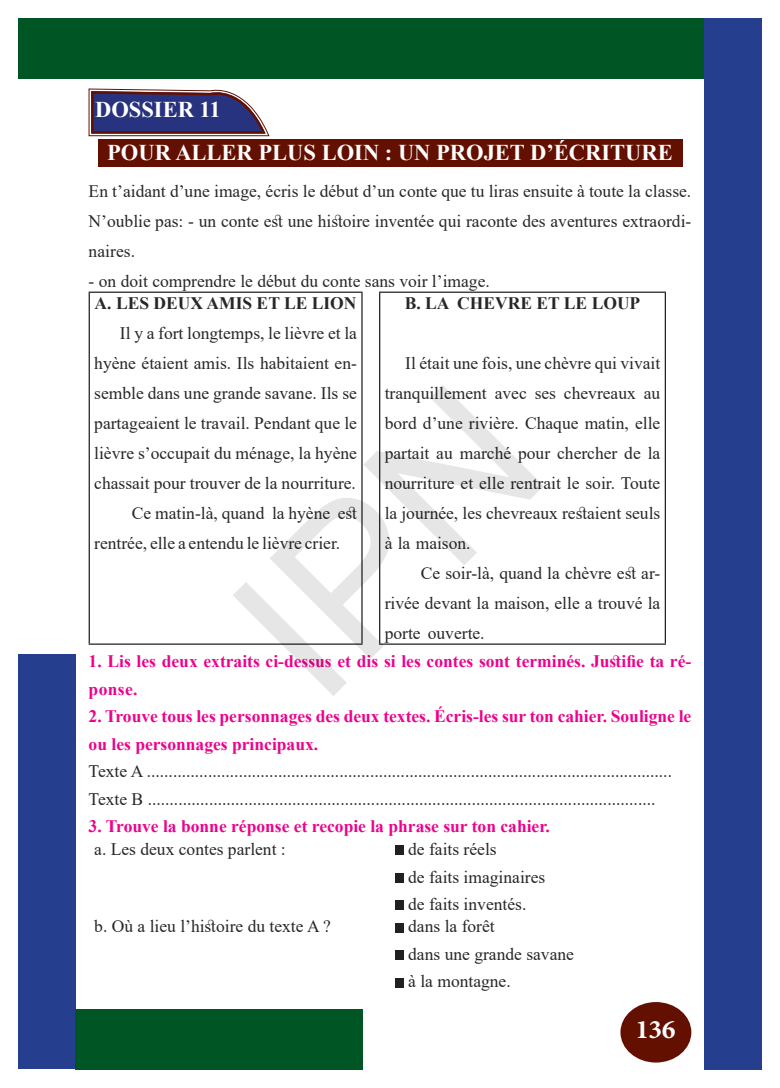
<style>
.page{position:relative;width:780px;height:1088px;background:#fff}
.page>*{position:absolute;margin:0;border:0;box-sizing:border-box;transform-origin:0 0}
.t1{font:700 37.5px "Adobe Arabic";color:#fff}
.t2{font:700 22.5px/42.6px "Times New Roman";color:#fff}
.t3{font:17.5px/30px "Times New Roman";color:#272727;text-align:justify}
.t4{font:700 17.5px/27.5px "Times New Roman";color:#ed028c}
.t5{font:700 17.5px "Times New Roman";color:#272727}
</style>
<div class="page">
<div style="left:18px;top:18px;width:743px;height:61px;background:#005524"></div>
<div style="left:703px;top:18px;width:58px;height:1051px;background:#253f8e"></div>
<div style="left:18px;top:654px;width:58px;height:415px;background:#253f8e"></div>
<div style="left:75px;top:1009px;width:288px;height:60px;background:#005524"></div>
<div style="left:620px;top:1002px;width:71px;height:60px;background:#631000;border-radius:50%"></div>
<svg style="left:88px;top:88px;width:182px;height:49px;background:#5c5685"></svg>
<div style="left:98px;top:139px;width:584px;height:28px;background:#631000"></div>
<hr style="left:89px;top:292px;width:273px;height:1px;background:#231f20">
<hr style="left:89px;top:293px;width:1px;height:350px;background:#231f20">
<hr style="left:361px;top:293px;width:1px;height:350px;background:#231f20">
<hr style="left:379px;top:292px;width:287px;height:1px;background:#231f20">
<hr style="left:379px;top:293px;width:1px;height:350px;background:#231f20">
<hr style="left:664px;top:293px;width:2px;height:350px;background:#231f20">
<hr style="left:89px;top:643px;width:273px;height:2px;background:#231f20">
<hr style="left:379px;top:643px;width:287px;height:2px;background:#231f20">
<div style="left:395px;top:846px;width:9px;height:9px;background:#231f20"></div>
<div style="left:395px;top:873px;width:9px;height:9px;background:#231f20"></div>
<div style="left:395px;top:901px;width:9px;height:9px;background:#231f20"></div>
<div style="left:395px;top:923px;width:9px;height:9px;background:#231f20"></div>
<div style="left:395px;top:950px;width:9px;height:10px;background:#231f20"></div>
<div style="left:395px;top:978px;width:9px;height:9px;background:#231f20"></div>
<svg style="left:232px;top:385px;width:311px;height:260px"></svg>
<p class="t2" style="left:107px;top:88px;width:567px;text-indent:-12px">DOSSIER 11<br>POUR ALLER PLUS LOIN : UN PROJET D’ÉCRITURE</p>
<p class="t3" style="left:89px;top:175px;width:604px">En t’aidant d’une image, écris le début d’un conte que tu liras ensuite à toute la classe.<br>N’oublie pas: - un conte est une histoire inventée qui raconte des aventures extraordi&shy;naires.</p>
<p class="t3" style="left:89px;top:265px;width:402px">- on doit comprendre le début du conte sans voir l’image.</p>
<p class="t5" style="left:95px;top:291px;width:263px">A. LES DEUX AMIS ET LE LION</p>
<p class="t3" style="left:120px;top:318px;width:238px">Il y a fort longtemps, le lièvre et la</p>
<p class="t3" style="left:94px;top:348px;width:264px">hyène étaient amis. Ils habitaient en-</p>
<p class="t3" style="left:94px;top:378px;width:264px">semble dans une grande savane. Ils se</p>
<p class="t3" style="left:94px;top:408px;width:264px">partageaient le travail. Pendant que le</p>
<p class="t3" style="left:94px;top:438px;width:264px">lièvre s’occupait du ménage, la hyène</p>
<p class="t3" style="left:94px;top:468px;width:263px">chassait pour trouver de la nourriture.</p>
<p class="t3" style="left:132px;top:498px;width:226px">Ce matin-là, quand la hyène est</p>
<p class="t3" style="left:94px;top:528px;width:247px">rentrée, elle a entendu le lièvre crier.</p>
<p class="t5" style="left:404px;top:290px;width:237px">B. LA CHEVRE ET LE LOUP</p>
<p class="t3" style="left:384px;top:348px;width:277px;text-indent:21px">Il était une fois, une chèvre qui vivait tranquillement avec ses chevreaux au bord d’une rivière. Chaque matin, elle partait au marché pour chercher de la nourriture et elle rentrait le soir. Toute la journée, les chevreaux restaient seuls à la maison.</p>
<p class="t3" style="left:384px;top:558px;width:277px;text-indent:36px">Ce soir-là, quand la chèvre est ar&shy;rivée devant la maison, elle a trouvé la porte ouverte.</p>
<p class="t4" style="left:89px;top:647px;width:604px">1. Lis les deux extraits ci-dessus et dis si les contes sont terminés. Justifie ta ré&shy;ponse.</p>
<p class="t4" style="left:89px;top:702px;width:604px">2. Trouve tous les personnages des deux textes. Écris-les sur ton cahier. Souligne le ou les personnages principaux.</p>
<p class="t3" style="left:89px;top:757px;width:585px;line-height:27.5px">Texte A ........................................................................................................................<br>Texte B ....................................................................................................................</p>
<p class="t4" style="left:89px;top:812px;width:462px">3. Trouve la bonne réponse et recopie la phrase sur ton cahier.</p>
<p class="t3" style="left:94px;top:833px;width:193px">a. Les deux contes parlent :</p>
<p class="t3" style="left:408px;top:835px;width:139px;line-height:27.5px;text-align:left">de faits réels<br>de faits imaginaires de faits inventés.</p>
<p class="t3" style="left:94px;top:911px;width:238px">b. Où a lieu l’histoire du texte A ?</p>
<p class="t3" style="left:408px;top:912px;width:167px;line-height:27.5px;text-align:left">dans la forêt<br>dans une grande savane à la montagne.</p>
<h1 class="t1" style="left:635px;top:1003px;width:42px">136</h1>
</div>
